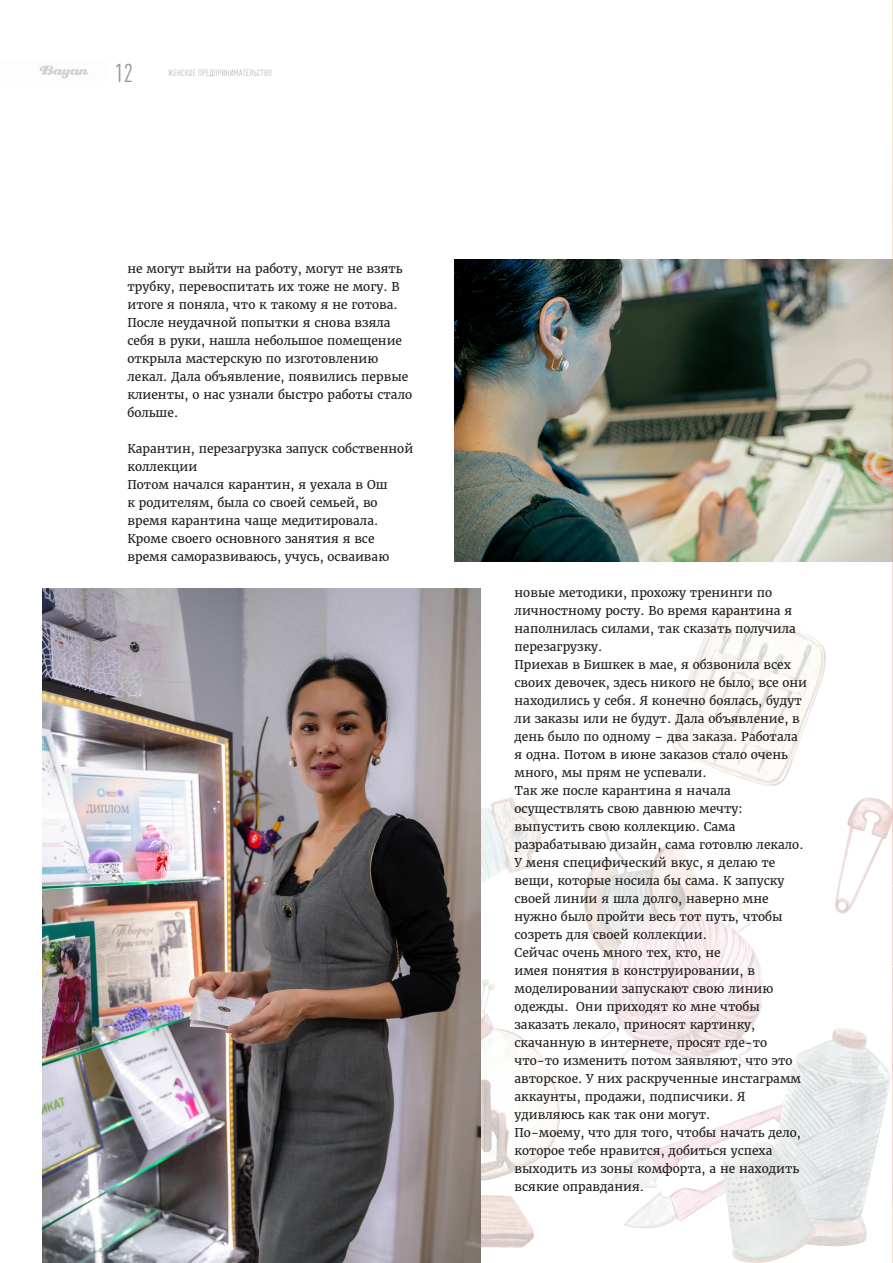
<style>
.page{position:relative;width:893px;height:1263px;background:#fff}
.page>*{position:absolute;margin:0;border:0;box-sizing:border-box;transform-origin:0 0}
.t1{font:condensed 25.5px "DIN Pro";color:#939598}
.t2{font:12px/18px "Merriweather";color:#231f20}
.t3{font:condensed 9px "DIN Pro";letter-spacing:.02em;color:#b8b9bc}
</style>
<div class="page">
<img style="left:95px;top:259px;width:797px;height:1004px">
<img style="left:455px;top:260px;width:437px;height:302px">
<img style="left:43px;top:589px;width:437px;height:674px">
<img style="left:892px;top:0;width:1px;height:1263px">
<img style="left:39px;top:65px;width:50px;height:14px">
<h1 class="t1" style="left:115px;top:54px;width:20px">12</h1>
<p class="t3" style="left:168px;top:67px;width:106px">ЖЕНСКОЕ ПРЕДПРИНИМАТЕЛЬСТВО</p>
<p class="t2" style="left:127px;top:260px;width:277px">не могут выйти на работу, могут не взять трубку, перевоспитать их тоже не могу. В итоге я поняла, что к такому я не готова.</p>
<p class="t2" style="left:127px;top:314px;width:286px">После неудачной попытки я снова взяла себя в руки, нашла небольшое помещение открыла мастерскую по изготовлению лекал. Дала объявление, появились первые клиенты, о нас узнали быстро работы стало больше.</p>
<p class="t2" style="left:127px;top:440px;width:287px">Карантин, перезагрузка запуск собственной коллекции</p>
<p class="t2" style="left:127px;top:476px;width:263px">Потом начался карантин, я уехала в Ош к родителям, была со своей семьей, во время карантина чаще медитировала.<br>Кроме своего основного занятия я все время саморазвиваюсь, учусь, осваиваю</p>
<p class="t2" style="left:514px;top:584px;width:283px">новые методики, прохожу тренинги по личностному росту. Во время карантина я наполнилась силами, так сказать получила перезагрузку.</p>
<p class="t2" style="left:514px;top:656px;width:294px">Приехав в Бишкек в мае, я обзвонила всех своих девочек, здесь никого не было, все они находились у себя. Я конечно боялась, будут ли заказы или не будут. Дала объявление, в день было по одному – два заказа. Работала я одна. Потом в июне заказов стало очень много, мы прям не успевали.</p>
<p class="t2" style="left:514px;top:782px;width:290px">Так же после карантина я начала осуществлять свою давнюю мечту: выпустить свою коллекцию. Сама разрабатываю дизайн, сама готовлю лекало.<br>У меня специфический вкус, я делаю те вещи, которые носила бы сама. К запуску своей линии я шла долго, наверно мне нужно было пройти весь тот путь, чтобы созреть для своей коллекции.</p>
<p class="t2" style="left:514px;top:944px;width:288px">Сейчас очень много тех, кто, не<br>имея понятия в конструировании, в моделировании запускают свою линию одежды. Они приходят ко мне чтобы заказать лекало, приносят картинку, скачанную в интернете, просят где-то что-то изменить потом заявляют, что это авторское. У них раскрученные инстаграмм аккаунты, продажи, подписчики. Я удивляюсь как так они могут.</p>
<p class="t2" style="left:514px;top:1124px;width:288px">По-моему, что для того, чтобы начать дело, которое тебе нравится, добиться успеха выходить из зоны комфорта, а не находить всякие оправдания.</p>
</div>
